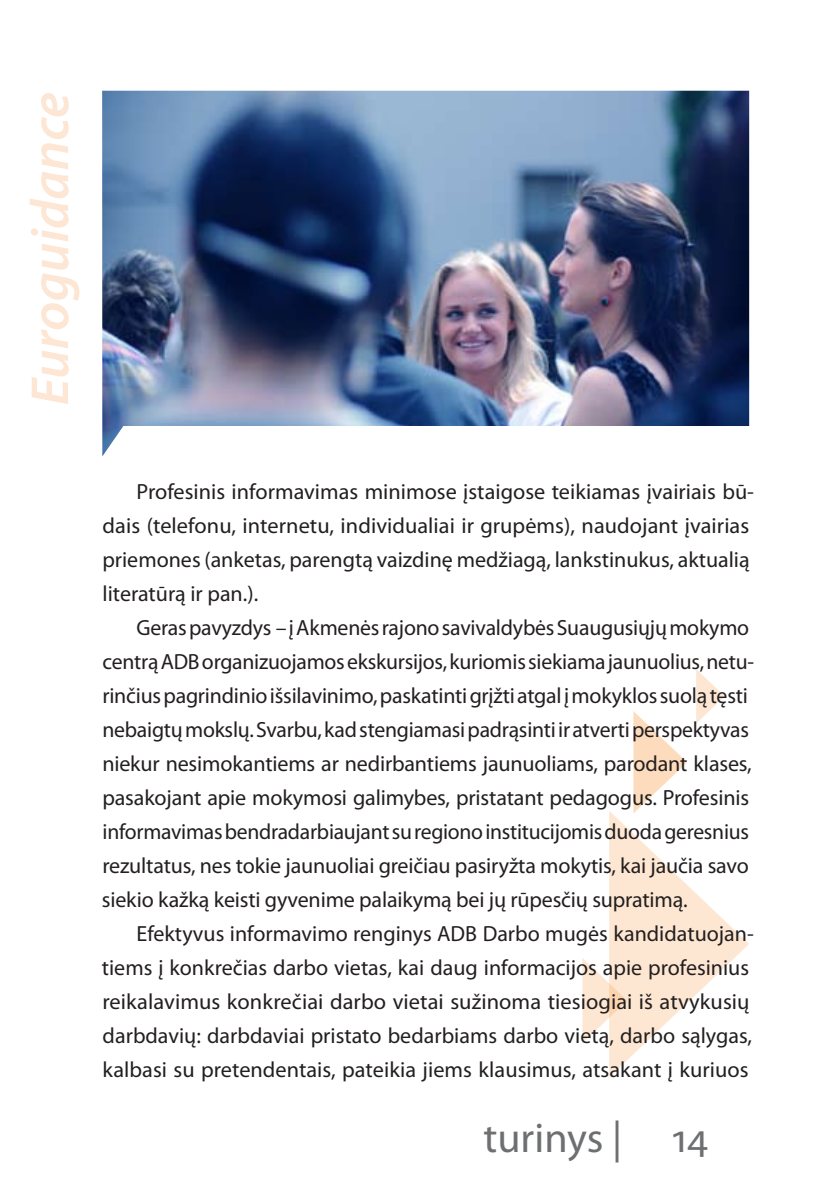
<style>
.page{position:relative;width:840px;height:1202px;background:#fff}
.page>*{position:absolute;margin:0;border:0;box-sizing:border-box;transform-origin:0 0}
.t1{font:italic 600 54px "Myriad Pro";color:#fde6d4}
.t2{font:42px "Myriad Pro";color:#6d6f71}
.t3{font:22px/34px "Myriad Pro";letter-spacing:-.005em;color:#231f20}
</style>
<div class="page">
<svg style="left:582px;top:669px;width:166px;height:408px"></svg>
<img style="left:102px;top:91px;width:646px;height:365px">
<h1 class="t1" style="left:16px;top:405px;width:315px;rotate:-90deg">Euroguidance</h1>
<p class="t3" style="left:102px;top:474px;width:653px;text-indent:34px">Profesinis informavimas minimose įstaigose teikiamas įvairiais bū&shy;dais (telefonu, internetu, individualiai ir grupėms), naudojant įvairias priemones (anketas, parengtą vaizdinę medžiagą, lankstinukus, aktualią literatūrą ir pan.).</p>
<p class="t3" style="left:102px;top:610px;width:653px;text-indent:35px">Geras pavyzdys – į Akmenės rajono savivaldybės Suaugusiųjų mokymo centrą ADB organizuojamos ekskursijos, kuriomis siekiama jaunuolius, netu&shy;rinčius pagrindinio išsilavinimo, paskatinti grįžti atgal į mokyklos suolą tęsti nebaigtų mokslų. Svarbu, kad stengiamasi padrąsinti ir atverti perspektyvas niekur nesimokantiems ar nedirbantiems jaunuoliams, parodant klases, pasakojant apie mokymosi galimybes, pristatant pedagogus. Profesinis informavimas bendradarbiaujant su regiono institucijomis duoda geresnius rezultatus, nes tokie jaunuoliai greičiau pasiryžta mokytis, kai jaučia savo siekio kažką keisti gyvenime palaikymą bei jų rūpesčių supratimą.</p>
<p class="t3" style="left:102px;top:916px;width:653px;text-indent:35px">Efektyvus informavimo renginys ADB Darbo mugės kandidatuojan&shy;tiems į konkrečias darbo vietas, kai daug informacijos apie profesinius reikalavimus konkrečiai darbo vietai sužinoma tiesiogiai iš atvykusių darbdavių: darbdaviai pristato bedarbiams darbo vietą, darbo sąlygas, kalbasi su pretendentais, pateikia jiems klausimus, atsakant į kuriuos</p>
<h2 class="t2" style="left:483px;top:1112px;width:226px">turinys | 14</h2>
</div>
